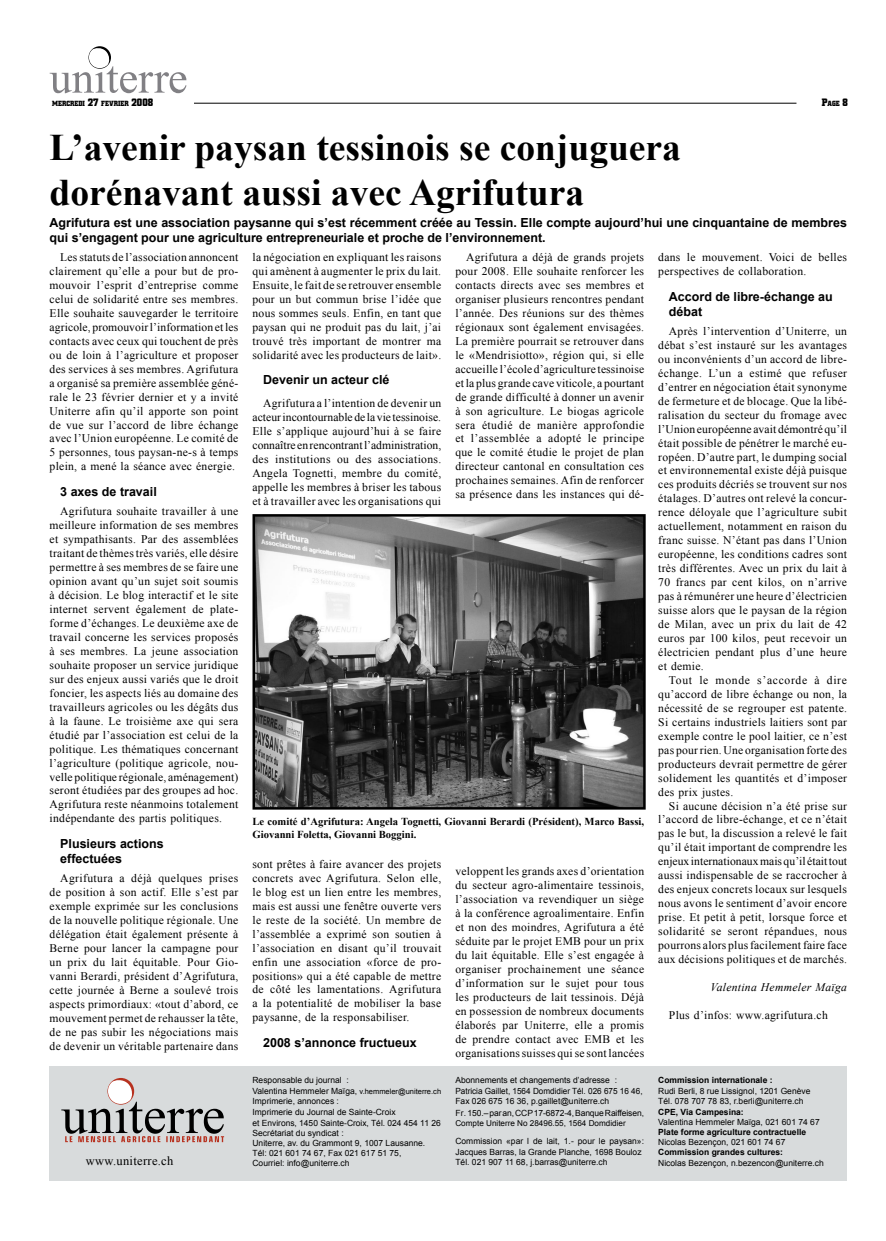
<style>
.page{position:relative;width:886px;height:1241px;background:#fff}
.page>*{position:absolute;margin:0;border:0;box-sizing:border-box;transform-origin:0 0}
.t1{font:700 37.5px/45px "Times New Roman";color:#000}
.t2{font:700 12.5px/15px "Arial";color:#000}
.t3{font:12.5px "Times New Roman";letter-spacing:.025em;color:#000}
.t4{font:11.62px/14px "Times New Roman";letter-spacing:.025em;color:#000;text-align:justify}
.t5{font:italic 11.62px "Times New Roman";letter-spacing:.025em;color:#000}
.t6{font:700 10.62px/12.8px "Times New Roman";color:#000}
.t7{font:8.5px/10.4px "Arial";color:#000}
.t8{font:700 8.5px "Arial";color:#000}
.t9{font:8.12px "Arial";color:#000}
.t10{font:700 7.62px "Square Slabserif 711 BT";color:#000;scale:.9 1}
.s1{font-size:10.88px}
.s2{font-size:7.5px}
.s3{font-size:8.12px}
</style>
<div class="page">
<svg style="left:50px;top:47px;width:136px;height:46px"></svg>
<hr style="left:194px;top:103px;width:602px;height:1px;background:#000">
<div style="left:50px;top:1066px;width:797px;height:114px;background:#d8dbdc"></div>
<svg style="left:61px;top:1078px;width:163px;height:63px"></svg>
<img style="left:255px;top:517px;width:388px;height:289px">
<div style="left:252px;top:514px;width:394px;height:295px;border:2px solid #000"></div>
<p class="t10" style="left:52px;top:98px;width:114px">MERCREDI <span class="s1">27</span> FEVRIER <span class="s1">2008</span></p>
<p class="t10" style="left:822px;top:98px;width:31px"><span class="s1">P</span>AGE <span class="s1">8</span></p>
<h1 class="t1" style="left:50px;top:124px;width:633px">L’avenir paysan tessinois se conjuguera dorénavant aussi avec Agrifutura</h1>
<p class="t2" style="left:50px;top:216px;width:799px">Agrifutura est une association paysanne qui s’est récemment créée au Tessin. Elle compte aujourd’hui une cinquantaine de membres qui s’engagent pour une agriculture entrepreneuriale et proche de l’environnement.</p>
<p class="t4" style="left:252px;top:250px;width:190px">la négociation en expliquant les raisons qui amènent à augmenter le prix du lait.<br>Ensuite, le fait de se retrouver ensemble pour un but commun brise l’idée que nous sommes seuls. Enfin, en tant que paysan qui ne produit pas du lait, j’ai trouvé très important de montrer ma solidarité avec les producteurs de lait».</p>
<p class="t2" style="left:263px;top:373px;width:128px">Devenir un acteur clé</p>
<p class="t4" style="left:252px;top:396px;width:190px;text-indent:11px">Agrifutura a l’intention de devenir un acteur incontournable de la vie tessinoise.<br>Elle s’applique aujourd’hui à se faire connaître en rencontrant l’administration, des institutions ou des associations.<br>Angela Tognetti, membre du comité, appelle les membres à briser les tabous et à travailler avec les organisations qui</p>
<p class="t4" style="left:455px;top:250px;width:190px;text-indent:11px">Agrifutura a déjà de grands projets pour 2008. Elle souhaite renforcer les contacts directs avec ses membres et organiser plusieurs rencontres pendant l’année. Des réunions sur des thèmes régionaux sont également envisagées.<br>La première pourrait se retrouver dans le «Mendrisiotto», région qui, si elle accueille l’école d’agriculture tessinoise et la plus grande cave viticole, a pourtant de grande difficulté à donner un avenir à son agriculture. Le biogas agricole sera étudié de manière approfondie et l’assemblée a adopté le principe que le comité étudie le projet de plan directeur cantonal en consultation ces prochaines semaines. Afin de renforcer sa présence dans les instances qui dé-</p>
<p class="t4" style="left:50px;top:250px;width:190px;text-indent:11px">Les statuts de l’association annoncent clairement qu’elle a pour but de pro&shy;mouvoir l’esprit d’entreprise comme celui de solidarité entre ses membres.<br>Elle souhaite sauvegarder le territoire agricole, promouvoir l’information et les contacts avec ceux qui touchent de près ou de loin à l’agriculture et proposer des services à ses membres. Agrifutura a organisé sa première assemblée géné&shy;rale le 23 février dernier et y a invité Uniterre afin qu’il apporte son point de vue sur l’accord de libre échange avec l’Union européenne. Le comité de 5 personnes, tous paysan-ne-s à temps plein, a mené la séance avec énergie.</p>
<p class="t2" style="left:60px;top:484px;width:98px">3 axes de travail</p>
<p class="t4" style="left:50px;top:504px;width:190px;text-indent:11px">Agrifutura souhaite travailler à une meilleure information de ses membres et sympathisants. Par des assemblées traitant de thèmes très variés, elle désire permettre à ses membres de se faire une opinion avant qu’un sujet soit soumis à décision. Le blog interactif et le site internet servent également de plate&shy;forme d’échanges. Le deuxième axe de travail concerne les services proposés à ses membres. La jeune association souhaite proposer un service juridique sur des enjeux aussi variés que le droit foncier, les aspects liés au domaine des travailleurs agricoles ou les dégâts dus à la faune. Le troisième axe qui sera étudié par l’association est celui de la politique. Les thématiques concernant l’agriculture (politique agricole, nou&shy;velle politique régionale, aménagement) seront étudiées par des groupes ad hoc.<br>Agrifutura reste néanmoins totalement indépendante des partis politiques.</p>
<p class="t2" style="left:60px;top:836px;width:105px">Plusieurs actions effectuées</p>
<p class="t4" style="left:50px;top:871px;width:190px;text-indent:11px">Agrifutura a déjà quelques prises de position à son actif. Elle s’est par exemple exprimée sur les conclusions de la nouvelle politique régionale. Une délégation était également présente à Berne pour lancer la campagne pour un prix du lait équitable. Pour Gio&shy;vanni Berardi, président d’Agrifutura, cette journée à Berne a soulevé trois aspects primordiaux: «tout d’abord, ce mouvement permet de rehausser la tête, de ne pas subir les négociations mais de devenir un véritable partenaire dans</p>
<p class="t4" style="left:658px;top:250px;width:190px">dans le mouvement. Voici de belles perspectives de collaboration.</p>
<p class="t2" style="left:669px;top:289px;width:165px">Accord de libre-échange au débat</p>
<p class="t4" style="left:658px;top:324px;width:190px;text-indent:11px">Après l’intervention d’Uniterre, un débat s’est instauré sur les avantages ou inconvénients d’un accord de libre&shy;échange. L’un a estimé que refuser d’entrer en négociation était synonyme de fermeture et de blocage. Que la libé&shy;ralisation du secteur du fromage avec l’Union européenne avait démontré qu’il était possible de pénétrer le marché eu&shy;ropéen. D’autre part, le dumping social et environnemental existe déjà puisque ces produits décriés se trouvent sur nos étalages. D’autres ont relevé la concur&shy;rence déloyale que l’agriculture subit actuellement, notamment en raison du franc suisse. N’étant pas dans l’Union européenne, les conditions cadres sont très différentes. Avec un prix du lait à 70 francs par cent kilos, on n’arrive pas à rémunérer une heure d’électricien suisse alors que le paysan de la région de Milan, avec un prix du lait de 42 euros par 100 kilos, peut recevoir un électricien pendant plus d’une heure et demie.</p>
<p class="t4" style="left:658px;top:672px;width:190px;text-indent:11px">Tout le monde s’accorde à dire qu’accord de libre échange ou non, la nécessité de se regrouper est patente.<br>Si certains industriels laitiers sont par exemple contre le pool laitier, ce n’est pas pour rien. Une organisation forte des producteurs devrait permettre de gérer solidement les quantités et d’imposer des prix justes.</p>
<p class="t4" style="left:658px;top:798px;width:190px;text-indent:11px">Si aucune décision n’a été prise sur l’accord de libre-échange, et ce n’était pas le but, la discussion a relevé le fait qu’il était important de comprendre les enjeux internationaux mais qu’il était tout aussi indispensable de se raccrocher à des enjeux concrets locaux sur lesquels nous avons le sentiment d’avoir encore prise. Et petit à petit, lorsque force et solidarité se seront répandues, nous pourrons alors plus facilement faire face aux décisions politiques et de marchés.</p>
<p class="t5" style="left:711px;top:978px;width:138px">Valentina Hemmeler Maïga</p>
<p class="t4" style="left:669px;top:1007px;width:160px">Plus d’infos: www.agrifutura.ch</p>
<p class="t6" style="left:252px;top:815px;width:393px">Le comité d’Agrifutura: Angela Tognetti, Giovanni Berardi (Président), Marco Bassi,<br>Giovanni Foletta, Giovanni Boggini.</p>
<p class="t4" style="left:252px;top:856px;width:190px">sont prêtes à faire avancer des projets concrets avec Agrifutura. Selon elle, le blog est un lien entre les membres, mais est aussi une fenêtre ouverte vers le reste de la société. Un membre de l’assemblée a exprimé son soutien à l’association en disant qu’il trouvait enfin une association «force de pro&shy;positions» qui a été capable de mettre de côté les lamentations. Agrifutura a la potentialité de mobiliser la base paysanne, de la responsabiliser.</p>
<p class="t2" style="left:263px;top:1035px;width:155px">2008 s’annonce fructueux</p>
<p class="t4" style="left:455px;top:864px;width:190px">veloppent les grands axes d’orientation du secteur agro-alimentaire tessinois, l’association va revendiquer un siège à la conférence agroalimentaire. Enfin et non des moindres, Agrifutura a été séduite par le projet EMB pour un prix du lait équitable. Elle s’est engagée à organiser prochainement une séance d’information sur le sujet pour tous les producteurs de lait tessinois. Déjà en possession de nombreux documents élaborés par Uniterre, elle a promis de prendre contact avec EMB et les organisations suisses qui se sont lancées</p>
<p class="t3" style="left:86px;top:1151px;width:89px">www.uniterre.ch</p>
<p class="t7" style="left:252px;top:1075px;width:190px">Responsable du journal :<br>Valentina Hemmeler Maïga, <span class="s2">v.hemmeler@uniterre.ch </span>Imprimerie, annonces :<br>Imprimerie du Journal de Sainte-Croix<br>et Environs, 1450 Sainte-Croix, Tél. 024 454 11 26<br>Secrétariat du syndicat :<br>Uniterre, av. du Grammont 9, 1007 Lausanne.<br>Tél: 021 601 74 67, Fax 021 617 51 75,<br>Courriel: info@uniterre.ch</p>
<p class="t7" style="left:455px;top:1075px;width:189px">Abonnements et changements d’adresse :<br>Patricia Gaillet, 1564 Domdidier Tél. 026 675 16 46,<br>Fax 026 675 16 36, p.gaillet@uniterre.ch</p>
<p class="t7" style="left:455px;top:1107px;width:190px">Fr. 150.– par an, CCP 17-6872-4, Banque Raiffeisen<span class="s3">,</span></p>
<p class="t9" style="left:455px;top:1117px;width:172px">Compte Uniterre No 28496.55, 1564 Domdidier</p>
<p class="t7" style="left:455px;top:1135px;width:190px">Commission «par l de lait, 1.- pour le paysan»:<br>Jacques Barras, la Grande Planche, 1698 Bouloz<br>Tél. 021 907 11 68, j.barras@uniterre.ch</p>
<p class="t8" style="left:658px;top:1074px;width:116px">Commission internationale :</p>
<p class="t7" style="left:658px;top:1085px;width:154px">Rudi Berli, 8 rue Lissignol, 1201 Genève<br>Tél. 078 707 78 83, r.berli@uniterre.ch</p>
<p class="t8" style="left:658px;top:1105px;width:87px">CPE, Via Campesina:</p>
<p class="t7" style="left:658px;top:1116px;width:163px">Valentina Hemmeler Maïga, 021 601 74 67</p>
<p class="t8" style="left:658px;top:1126px;width:149px">Plate forme agriculture contractuelle</p>
<p class="t7" style="left:658px;top:1136px;width:129px">Nicolas Bezençon, 021 601 74 67</p>
<p class="t8" style="left:658px;top:1146px;width:126px">Commission grandes cultures:</p>
<p class="t7" style="left:658px;top:1157px;width:167px">Nicolas Bezençon, n.bezencon@uniterre.ch</p>
</div>
